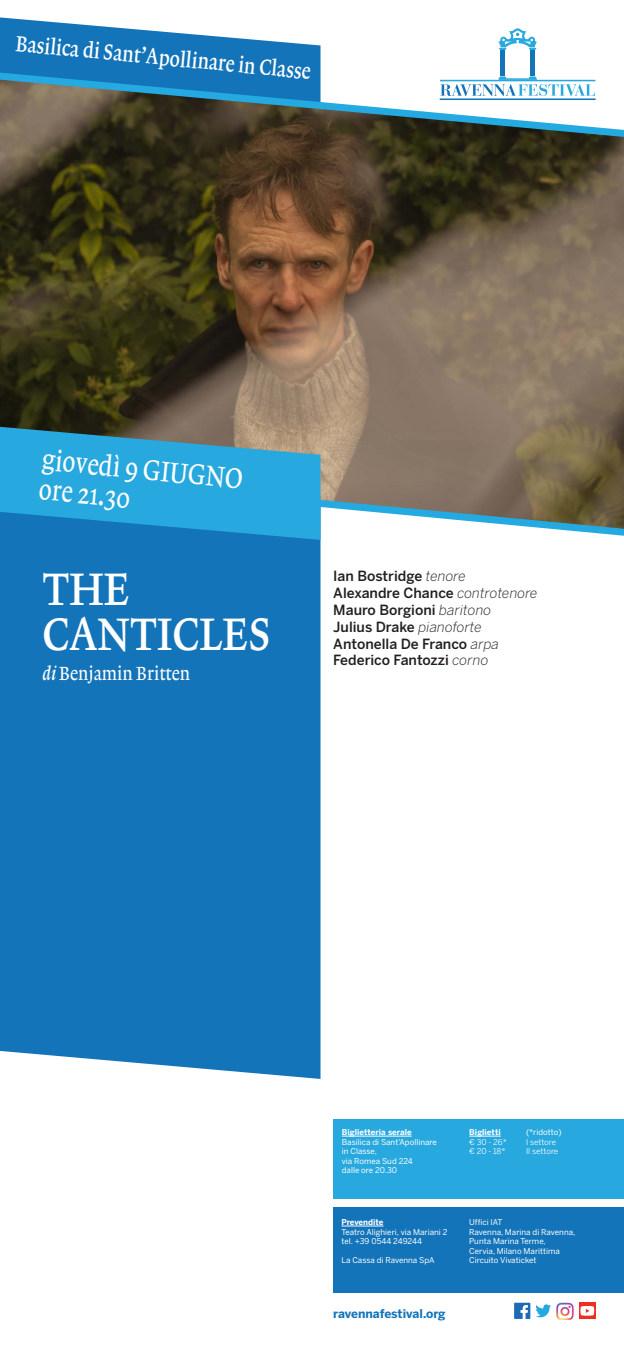
<style>
.page{position:relative;width:624px;height:1361px;background:#fff}
.page>*{position:absolute;margin:0;border:0;box-sizing:border-box;transform-origin:0 0}
.t1{font:48px/45px "Lexicon No 1 Roman B";color:#fff;scale:.85 1}
.t2{font:30px/30.3px "Lexicon No 1 Roman A";color:#fff;scale:.8 1}
.t3{font:23px "Lexicon No 1 Roman B";color:#fff;scale:.8 1}
.t4{font:20px "Lexicon No 1 Roman A";color:#fff;scale:.85 1}
.t5{font:500 14px/16.8px "Benton Sans";color:#231f20}
.t6{font:700 12px "Benton Sans";letter-spacing:-.005em;color:#1374b9}
.t7{font:8px/9.6px "Benton Sans";color:#fff}
.t8{font:700 8px "Benton Sans";color:#fff}
.t9{font:8px "Benton Sans";color:#fff}
.s1{font-family:"Lexicon No 1 Italic B"}
.s2{font-weight:300;font-style:italic}
</style>
<div class="page">
<div style="left:0;top:17px;width:320px;height:1062px;background:#1374b9"></div>
<svg style="left:0;top:67px;width:624px;height:474px;background:#686150"></svg>
<svg style="left:514px;top:1302px;width:16px;height:17px"></svg>
<div style="left:579px;top:1302px;width:16px;height:17px;background:#ee2e22"></div>
<svg style="left:580px;top:1306px;width:14px;height:9px"></svg>
<img style="left:556px;top:1302px;width:17px;height:17px">
<div style="left:530px;top:51px;width:5px;height:25px;background:#1374b9"></div>
<svg style="left:498px;top:28px;width:38px;height:22px"></svg>
<div style="left:500px;top:51px;width:5px;height:25px;background:#1374b9"></div>
<svg style="left:439px;top:76px;width:156px;height:24px"></svg>
<svg style="left:0;top:427px;width:320px;height:113px;background:#309bc9"></svg>
<div style="left:333px;top:1119px;width:291px;height:79px;background:#27a8de"></div>
<div style="left:333px;top:1208px;width:291px;height:85px;background:#1374b9"></div>
<hr style="left:341px;top:1226px;width:42px;height:1px;background:#fff">
<hr style="left:342px;top:1136px;width:69px;height:1px;background:#fff">
<hr style="left:469px;top:1136px;width:31px;height:1px;background:#fff">
<h3 class="t3" style="left:17px;top:29px;width:371px;rotate:6deg">Basilica di Sant’Apollinare in Classe</h3>
<h2 class="t2" style="left:44px;top:444px;width:254px;rotate:6deg">giovedì 9 GIUGNO ore 21.30</h2>
<h1 class="t1" style="left:43px;top:567px;width:269px">THE<br>CANTICLES</h1>
<h3 class="t4" style="left:43px;top:662px;width:175px"><span class="s1">di</span> Benjamin Britten</h3>
<h3 class="t5" style="left:333px;top:568px;width:206px">Ian Bostridge <span class="s2">tenore<br></span>Alexandre Chance <span class="s2">controtenore<br></span>Mauro Borgioni <span class="s2">baritono<br></span>Julius Drake <span class="s2">pianoforte<br></span>Antonella De Franco <span class="s2">arpa<br></span>Federico Fantozzi <span class="s2">corno</span></h3>
<p class="t8" style="left:342px;top:1127px;width:71px">Biglietteria serale</p>
<p class="t7" style="left:342px;top:1137px;width:97px">Basilica di Sant’Apollinare in Classe,<br>via Romea Sud 224<br>dalle ore 20.30</p>
<p class="t8" style="left:341px;top:1217px;width:43px">Prevendite</p>
<p class="t7" style="left:341px;top:1226px;width:107px">Teatro Alighieri, via Mariani 2 tel. +39 0544 249244</p>
<p class="t7" style="left:341px;top:1255px;width:95px">La Cassa di Ravenna SpA</p>
<h3 class="t6" style="left:333px;top:1307px;width:114px">ravennafestival.org</h3>
<p class="t8" style="left:469px;top:1127px;width:33px">Biglietti</p>
<p class="t7" style="left:526px;top:1127px;width:37px">(*ridotto)</p>
<p class="t9" style="left:469px;top:1137px;width:39px">€ 30 - 26*</p>
<p class="t9" style="left:526px;top:1137px;width:32px">I settore</p>
<p class="t9" style="left:469px;top:1146px;width:38px">€ 20 - 18*</p>
<p class="t9" style="left:526px;top:1146px;width:34px">II settore</p>
<p class="t7" style="left:469px;top:1217px;width:107px">Uffici IAT<br>Ravenna, Marina di Ravenna,<br>Punta Marina Terme,<br>Cervia, Milano Marittima<br>Circuito Vivaticket</p>
</div>
